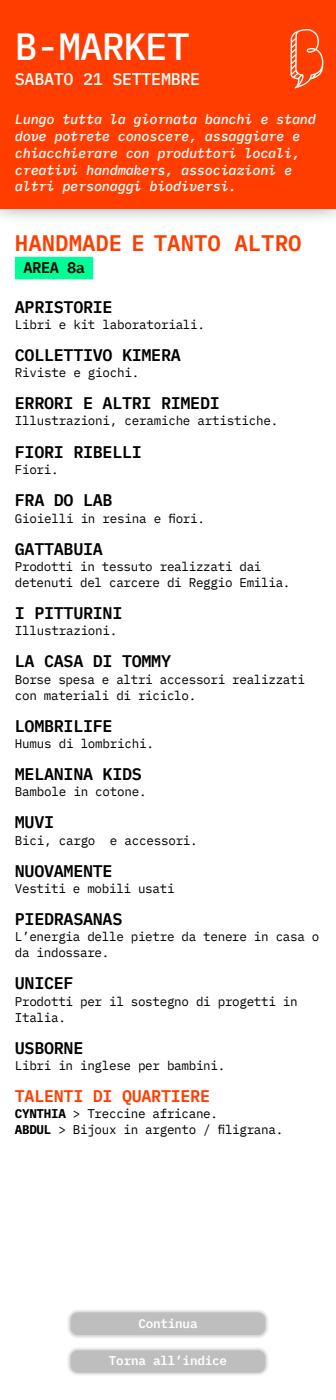
<style>
.page{position:relative;width:336px;height:1400px;background:#fff}
.page>*{position:absolute;margin:0;border:0;box-sizing:border-box;transform-origin:0 0}
.t1{font:500 37.8px "IBM Plex Mono";letter-spacing:-.025em;color:#fff}
.t2{font:600 22.4px "IBM Plex Mono";color:#ff3d00}
.t3{font:600 16.8px "IBM Plex Mono";letter-spacing:-.02em;color:#000}
.t4{font:600 16.8px "IBM Plex Mono";letter-spacing:-.02em;color:#ff3d00}
.t5{font:500 16.8px "IBM Plex Mono";letter-spacing:-.02em;color:#fff}
.t6{font:600 15.4px "IBM Plex Mono";letter-spacing:-.035em;color:#000}
.t7{font:italic 500 13.65px/16.8px "IBM Plex Mono";letter-spacing:-.02em;color:#fff}
.t8{font:12.6px/16.1px "IBM Plex Mono";letter-spacing:-.025em;color:#000}
.t9{font:600 12.6px "IBM Plex Mono";letter-spacing:-.015em;color:#fff}
.s1{font-weight:700}
</style>
<div class="page">
<div style="left:15px;top:257px;width:78px;height:22px;background:#00ff96"></div>
<div style="left:66px;top:1308px;width:204px;height:31px;background:#000;opacity:.2"></div>
<div style="left:71px;top:1313px;width:194px;height:22px;background:#bebebe;border-radius:7px"></div>
<div style="left:66px;top:1346px;width:204px;height:31px;background:#000;opacity:.2"></div>
<div style="left:71px;top:1350px;width:194px;height:23px;background:#bebebe;border-radius:7px"></div>
<div style="left:0;top:0;width:336px;height:225px;background:#000;opacity:.75"></div>
<div style="left:0;top:0;width:336px;height:208px;background:#ff3d00"></div>
<svg style="left:290px;top:29px;width:34px;height:59px"></svg>
<h1 class="t1" style="left:15px;top:17px;width:176px">B-MARKET</h1>
<h3 class="t5" style="left:15px;top:66px;width:187px">SABATO 21 SETTEMBRE</h3>
<p class="t7" style="left:15px;top:110px;width:303px">Lungo tutta la giornata banchi e stand dove potrete conoscere, assaggiare e chiacchierare con produttori locali, creativi handmakers, associazioni e altri personaggi biodiversi.</p>
<h2 class="t2" style="left:15px;top:225px;width:288px">HANDMADE E TANTO ALTRO</h2>
<p class="t6" style="left:24px;top:255px;width:63px">AREA 8a</p>
<h3 class="t3" style="left:15px;top:293px;width:99px">APRISTORIE</h3>
<p class="t8" style="left:15px;top:315px;width:192px">Libri e kit laboratoriali.</p>
<h3 class="t3" style="left:15px;top:342px;width:167px">COLLETTIVO KIMERA</h3>
<p class="t8" style="left:15px;top:363px;width:126px">Riviste e giochi.</p>
<h3 class="t3" style="left:15px;top:390px;width:206px">ERRORI E ALTRI RIMEDI</h3>
<p class="t8" style="left:15px;top:412px;width:265px">Illustrazioni, ceramiche artistiche.</p>
<h3 class="t3" style="left:15px;top:439px;width:129px">FIORI RIBELLI</h3>
<p class="t8" style="left:15px;top:461px;width:45px">Fiori.</p>
<h3 class="t3" style="left:15px;top:487px;width:99px">FRA DO LAB</h3>
<p class="t8" style="left:15px;top:509px;width:192px">Gioielli in resina e fiori.</p>
<h3 class="t3" style="left:15px;top:536px;width:90px">GATTABUIA</h3>
<p class="t8" style="left:15px;top:557px;width:277px">Prodotti in tessuto realizzati dai detenuti del carcere di Reggio Emilia.</p>
<h3 class="t3" style="left:15px;top:600px;width:109px">I PITTURINI</h3>
<p class="t8" style="left:15px;top:622px;width:104px">Illustrazioni.</p>
<h3 class="t3" style="left:15px;top:648px;width:158px">LA CASA DI TOMMY</h3>
<p class="t8" style="left:15px;top:670px;width:292px">Borse spesa e altri accessori realizzati con materiali di riciclo.</p>
<h3 class="t3" style="left:15px;top:713px;width:99px">LOMBRILIFE</h3>
<p class="t8" style="left:15px;top:734px;width:141px">Humus di lombrichi.</p>
<h3 class="t3" style="left:15px;top:761px;width:129px">MELANINA KIDS</h3>
<p class="t8" style="left:15px;top:783px;width:133px">Bambole in cotone.</p>
<h3 class="t3" style="left:15px;top:809px;width:41px">MUVI</h3>
<p class="t8" style="left:15px;top:831px;width:184px">Bici, cargo e accessori.</p>
<h3 class="t3" style="left:15px;top:858px;width:99px">NUOVAMENTE</h3>
<p class="t8" style="left:15px;top:879px;width:161px">Vestiti e mobili usati</p>
<h3 class="t3" style="left:15px;top:906px;width:109px">PIEDRASANAS</h3>
<p class="t8" style="left:15px;top:928px;width:306px">L’energia delle pietre da tenere in casa o da indossare.</p>
<h3 class="t3" style="left:15px;top:970px;width:60px">UNICEF</h3>
<p class="t8" style="left:15px;top:992px;width:284px">Prodotti per il sostegno di progetti in<br>Italia.</p>
<h3 class="t3" style="left:15px;top:1035px;width:70px">USBORNE</h3>
<p class="t8" style="left:15px;top:1056px;width:212px">Libri in inglese per bambini.</p>
<h3 class="t4" style="left:15px;top:1083px;width:197px">TALENTI DI QUARTIERE</h3>
<p class="t8" style="left:15px;top:1105px;width:270px"><span class="s1">CYNTHIA</span> &gt; Treccine africane.<br><span class="s1">ABDUL</span> &gt; Bijoux in argento / filigrana.</p>
<p class="t9" style="left:138px;top:1313px;width:61px">Continua</p>
<p class="t9" style="left:109px;top:1351px;width:120px">Torna all’indice</p>
</div>
